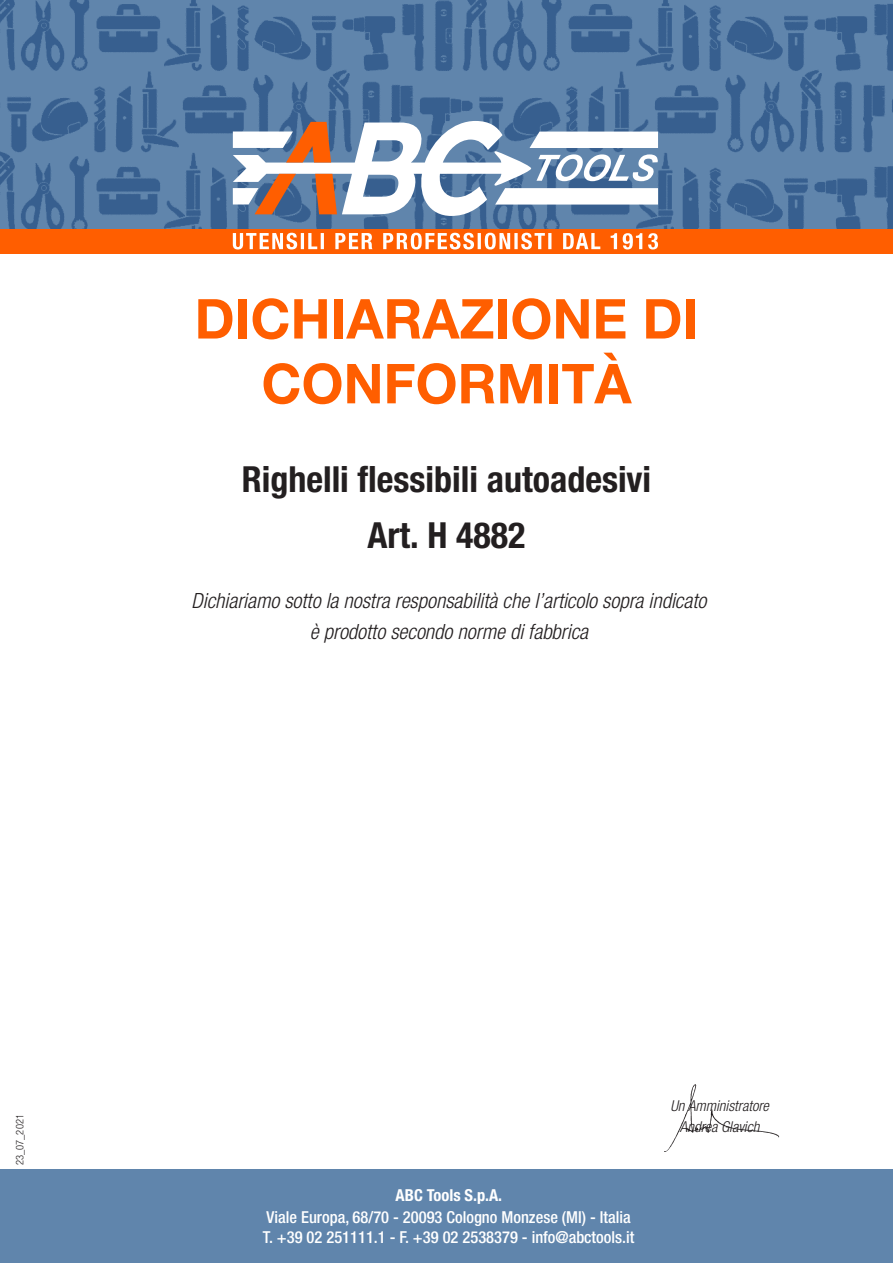
<style>
.page{position:relative;width:893px;height:1263px;background:#fff}
.page>*{position:absolute;margin:0;border:0;box-sizing:border-box;transform-origin:0 0}
.t1{font:700 55.05px/64.8px "Helvetica Amos";color:#ff5e00;text-align:center}
.t2{font:700 36px "Helvetica Amos Cond";color:#231f20}
.Pa2{font:italic 300 21px "Helvetica Amos Cond";color:#231f20}
.t3{font:500 condensed 16.5px/19.8px "Helvetica Neue LT Std";color:#fff}
.t4{font:700 condensed 16.5px "Helvetica Neue LT Std";color:#fff}
.t5{font:italic 300 15px "Helvetica Amos Cond";color:#231f20}
.t6{font:300 10.5px "Helvetica Amos Cond";color:#231f20}
</style>
<div class="page">
<img style="left:0;top:0;width:893px;height:229px">
<div style="left:0;top:1169px;width:893px;height:94px;background:#6085ac"></div>
<svg style="left:233px;top:121px;width:425px;height:95px"></svg>
<div style="left:0;top:229px;width:893px;height:24px;background:#ff5e00"></div>
<svg style="left:233px;top:233px;width:425px;height:16px"></svg>
<img style="left:664px;top:1085px;width:115px;height:67px">
<p class="t1" style="left:195px;top:287px;width:505px">DICHIARAZIONE DI<br>CONFORMITÀ</p>
<p class="t2" style="left:242px;top:459px;width:411px">Righelli flessibili autoadesivi</p>
<p class="t2" style="left:368px;top:515px;width:159px">Art. H 4882</p>
<p class="Pa2" style="left:192px;top:588px;width:516px">Dichiariamo sotto la nostra responsabilità che l’articolo sopra indicato</p>
<p class="Pa2" style="left:310px;top:620px;width:280px">è prodotto secondo norme di fabbrica</p>
<p class="t6" style="left:14px;top:1165px;width:52px;rotate:-90deg">23_07_2021</p>
<p class="t4" style="left:396px;top:1185px;width:108px">ABC Tools S.p.A.</p>
<p class="t3" style="left:263px;top:1207px;width:373px">Viale Europa, 68/70 - 20093 Cologno Monzese (MI) - Italia<br>T. +39 02 251111.1 - F. +39 02 2538379 - info@abctools.it</p>
<p class="t5" style="left:670px;top:1097px;width:100px">Un Amministratore</p>
<p class="t5" style="left:680px;top:1118px;width:81px">Andrea Glavich</p>
</div>
